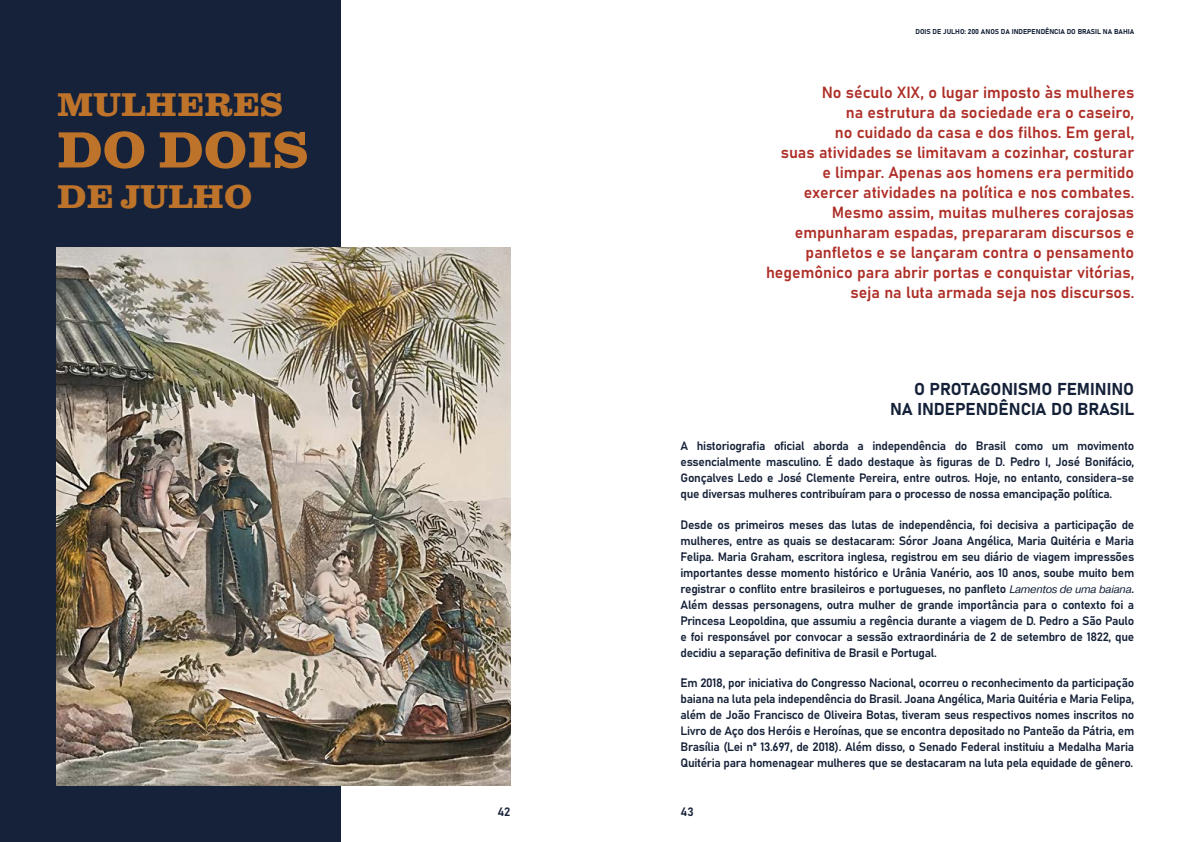
<style>
.page{position:relative;width:1191px;height:842px;background:#fff}
.page>*{position:absolute;margin:0;border:0;box-sizing:border-box;transform-origin:0 0}
.t1{font:700 51px "Clarendon Text Pro";color:#be732a}
.t2{font:700 33px "Clarendon Text Pro";color:#be732a}
.t3{font:17px/20.4px "Bahnschrift";color:#152138;text-align:right}
.t4{font:16px/20px "Bahnschrift";color:#ae2e27;text-align:right}
.t5{font:12px/16px "Bahnschrift";letter-spacing:-.025em;color:#152138;text-align:justify}
.t6{font:12px "Bahnschrift";color:#152137}
.t7{font:7px "Bahnschrift";letter-spacing:-.01em;color:#132136}
.s1{font-family:"Pragmatica";font-style:italic;font-size:11px}
</style>
<div class="page">
<div style="left:0;top:0;width:340px;height:842px;background:#16223a"></div>
<img style="left:57px;top:247px;width:453px;height:538px">
<h2 class="t2" style="left:57px;top:84px;width:228px">MULHERES</h2>
<h1 class="t1" style="left:57px;top:119px;width:253px">DO DOIS</h1>
<h2 class="t2" style="left:57px;top:176px;width:197px">DE JULHO</h2>
<p class="t7" style="left:915px;top:26px;width:220px">DOIS DE JULHO: 200 ANOS DA INDEPENDÊNCIA DO BRASIL NA BAHIA</p>
<p class="t4" style="left:766px;top:81px;width:370px">No século XIX, o lugar imposto às mulheres<br>na estrutura da sociedade era o caseiro,<br>no cuidado da casa e dos filhos. Em geral,<br>suas atividades se limitavam a cozinhar, costurar<br>e limpar. Apenas aos homens era permitido exercer atividades na política e nos combates.<br>Mesmo assim, muitas mulheres corajosas empunharam espadas, prepararam discursos e panfletos e se lançaram contra o pensamento hegemônico para abrir portas e conquistar vitórias, seja na luta armada seja nos discursos.</p>
<h3 class="t3" style="left:890px;top:377px;width:246px">O PROTAGONISMO FEMININO<br>NA INDEPENDÊNCIA DO BRASIL</h3>
<p class="t5" style="left:680px;top:437px;width:455px">A historiografia oficial aborda a independência do Brasil como um movimento essencialmente masculino. É dado destaque às figuras de D. Pedro I, José Bonifácio, Gonçalves Ledo e José Clemente Pereira, entre outros. Hoje, no entanto, considera-se que diversas mulheres contribuíram para o processo de nossa emancipação política.</p>
<p class="t5" style="left:680px;top:515px;width:455px">Desde os primeiros meses das lutas de independência, foi decisiva a participação de mulheres, entre as quais se destacaram: Sóror Joana Angélica, Maria Quitéria e Maria Felipa. Maria Graham, escritora inglesa, registrou em seu diário de viagem impressões importantes desse momento histórico e Urânia Vanério, aos 10 anos, soube muito bem registrar o conflito entre brasileiros e portugueses, no panfleto <span class="s1">Lamentos de uma baiana</span>.<br>Além dessas personagens, outra mulher de grande importância para o contexto foi a Princesa Leopoldina, que assumiu a regência durante a viagem de D. Pedro a São Paulo e foi responsável por convocar a sessão extraordinária de 2 de setembro de 1822, que decidiu a separação definitiva de Brasil e Portugal.</p>
<p class="t5" style="left:680px;top:674px;width:455px">Em 2018, por iniciativa do Congresso Nacional, ocorreu o reconhecimento da participação baiana na luta pela independência do Brasil. Joana Angélica, Maria Quitéria e Maria Felipa, além de João Francisco de Oliveira Botas, tiveram seus respectivos nomes inscritos no Livro de Aço dos Heróis e Heroínas, que se encontra depositado no Panteão da Pátria, em Brasília (Lei nº 13.697, de 2018). Além disso, o Senado Federal instituiu a Medalha Maria Quitéria para homenagear mulheres que se destacaram na luta pela equidade de gênero.</p>
<p class="t6" style="left:497px;top:803px;width:15px">42</p>
<p class="t6" style="left:680px;top:803px;width:15px">43</p>
</div>
